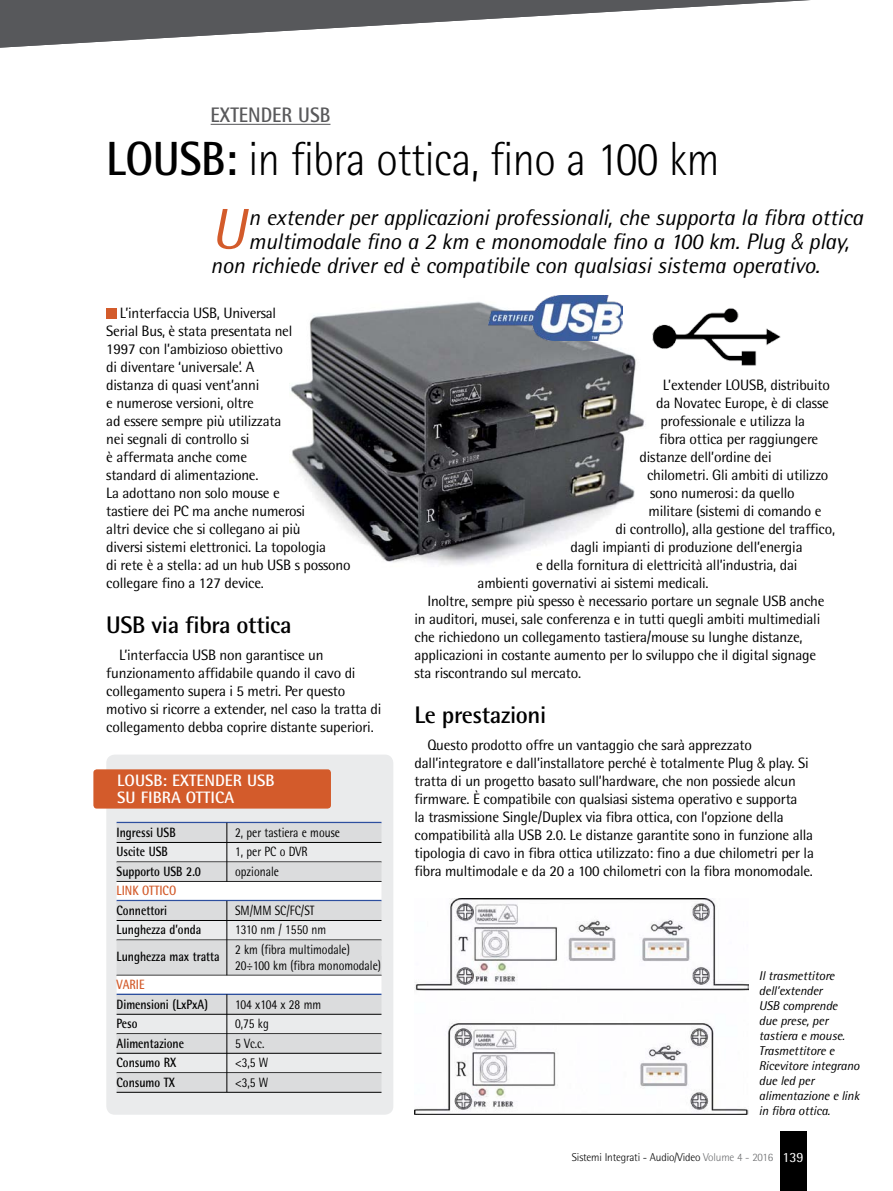
<style>
.page{position:relative;width:893px;height:1191px;background:#fff}
.page>*{position:absolute;margin:0;border:0;box-sizing:border-box;transform-origin:0 0}
.q_sommario{font:italic 57.3px "Rotis Semi Sans";color:#d35b2b}
.q_titolo{font:300 48px "Rotis Semi Sans";letter-spacing:-.01em;color:#000;scale:.92 1}
.q_titolino_singolo{font:700 24px "Rotis Semi Sans";letter-spacing:-.015em;color:#000}
.q_sommario-2{font:italic 22.5px "Rotis Semi Sans";letter-spacing:-.01em;color:#000}
.q_occhiello_titolo{font:700 21px "Rotis Semi Sans";color:#59595b;scale:.92 1}
.q_titolo_tab{font:700 16.5px "Rotis Semi Sans";color:#fff}
.q_testo{font:15px/18px "Rotis Semi Sans";letter-spacing:-.015em;color:#000}
.Normale{font:14.1px "Rotis Semi Sans";color:#fff}
.q_testo_tabella{font:13.5px "Rotis Semi Sans";color:#000;scale:.85 1}
.q_testo_tabella-2{font:700 13.5px "Rotis Semi Sans";color:#000;scale:.85 1}
.q_testo_tabella-3{font:700 13.5px "Rotis Semi Sans";color:#d35b2b;scale:.85 1}
.q_didascalia_nuova{font:italic 12.75px/15px "Rotis Semi Sans";letter-spacing:-.01em;color:#000}
.Normale-2{font:300 11.25px "Rotis Semi Sans";letter-spacing:-.015em;color:#000}
.s1{font-weight:700}
.s2{font-family:"Helvetica Neue LT Std";font-weight:300;font-stretch:condensed}
.s3{color:#6d6e70}
</style>
<div class="page">
<svg style="left:0;top:0;width:810px;height:48px"></svg>
<div style="left:780px;top:1131px;width:26px;height:60px;background:#000"></div>
<img style="left:289px;top:301px;width:357px;height:264px">
<div style="left:106px;top:308px;width:11px;height:10px;background:#d35b2b"></div>
<hr style="left:211px;top:124px;width:119px;height:1px;background:#59595b">
<div style="left:106px;top:754px;width:287px;height:360px;background:#eaebec;border-radius:9px"></div>
<hr style="left:117px;top:822px;width:264px;height:1px;background:#2d4f9e">
<div style="left:117px;top:823px;width:264px;height:20px;background:#dbdcdd"></div>
<hr style="left:117px;top:842px;width:264px;height:1px;background:#000">
<hr style="left:117px;top:861px;width:264px;height:1px;background:#000">
<div style="left:117px;top:862px;width:264px;height:20px;background:#dbdcdd"></div>
<hr style="left:117px;top:881px;width:264px;height:1px;background:#000">
<div style="left:117px;top:882px;width:264px;height:19px;background:#fff"></div>
<hr style="left:117px;top:900px;width:264px;height:1px;background:#2d4f9e">
<div style="left:117px;top:901px;width:264px;height:20px;background:#dbdcdd"></div>
<hr style="left:117px;top:920px;width:264px;height:1px;background:#000">
<hr style="left:117px;top:939px;width:264px;height:1px;background:#000">
<div style="left:117px;top:940px;width:264px;height:20px;background:#dbdcdd"></div>
<div style="left:117px;top:956px;width:264px;height:19px;background:#dbdcdd"></div>
<div style="left:117px;top:975px;width:264px;height:20px;background:#fff"></div>
<hr style="left:117px;top:993px;width:264px;height:2px;background:#2d4f9e">
<div style="left:117px;top:995px;width:264px;height:19px;background:#dbdcdd"></div>
<hr style="left:117px;top:1014px;width:264px;height:1px;background:#000">
<hr style="left:117px;top:1033px;width:264px;height:1px;background:#000">
<div style="left:117px;top:1034px;width:264px;height:19px;background:#dbdcdd"></div>
<hr style="left:117px;top:1053px;width:264px;height:1px;background:#000">
<hr style="left:117px;top:1072px;width:264px;height:1px;background:#000">
<div style="left:117px;top:1073px;width:264px;height:19px;background:#dbdcdd"></div>
<hr style="left:117px;top:1092px;width:264px;height:1px;background:#000">
<hr style="left:227px;top:822px;width:1px;height:59px;background:#000">
<div style="left:93px;top:769px;width:238px;height:39px;background:#d35b2b;border-radius:3px"></div>
<hr style="left:227px;top:901px;width:1px;height:74px;background:#000">
<hr style="left:227px;top:994px;width:1px;height:98px;background:#000">
<img style="left:415px;top:898px;width:333px;height:216px">
<img style="left:488px;top:295px;width:135px;height:45px">
<img style="left:652px;top:308px;width:129px;height:58px">
<p class="q_occhiello_titolo" style="left:211px;top:102px;width:132px">EXTENDER USB</p>
<p class="q_titolo" style="left:106px;top:132px;width:668px"><span class="s1">LOUSB:</span> in fibra ottica, fino a 100 km</p>
<p class="q_sommario" style="left:211px;top:194px;width:36px">U</p>
<p class="q_sommario-2" style="left:249px;top:203px;width:616px">n extender per applicazioni professionali, che supporta la fibra ottica</p>
<p class="q_sommario-2" style="left:249px;top:227px;width:602px">multimodale fino a 2 km e monomodale fino a 100 km. Plug <span class="s2">&amp;</span> play,</p>
<p class="q_sommario-2" style="left:211px;top:251px;width:611px">non richiede driver ed è compatibile con qualsiasi sistema operativo.</p>
<p class="q_testo" style="left:106px;top:304px;width:246px;text-indent:14px">L’interfaccia USB, Universal<br>Serial Bus, è stata presentata nel<br>1997 con l’ambizioso obiettivo<br>di diventare ‘universale’. A<br>distanza di quasi vent’anni<br>e numerose versioni, oltre<br>ad essere sempre più utilizzata<br>nei segnali di controllo si<br>è affermata anche come<br>standard di alimentazione.<br>La adottano non solo mouse e<br>tastiere dei PC ma anche numerosi<br>altri device che si collegano ai più<br>diversi sistemi elettronici. La topologia<br>di rete è a stella: ad un hub USB s possono collegare fino a 127 device.</p>
<p class="q_titolino_singolo" style="left:106px;top:610px;width:187px">USB via fibra ottica</p>
<p class="q_testo" style="left:106px;top:646px;width:277px;text-indent:13px">L’interfaccia USB non garantisce un funzionamento affidabile quando il cavo di collegamento supera i 5 metri. Per questo motivo si ricorre a extender, nel caso la tratta di collegamento debba coprire distante superiori.</p>
<p class="q_titolo_tab" style="left:117px;top:770px;width:159px">LOUSB: EXTENDER USB</p>
<p class="q_titolo_tab" style="left:117px;top:787px;width:118px">SU FIBRA OTTICA</p>
<p class="q_testo_tabella-2" style="left:117px;top:824px;width:71px">Ingressi USB</p>
<p class="q_testo_tabella" style="left:235px;top:824px;width:125px">2, per tastiera e mouse</p>
<p class="q_testo_tabella-2" style="left:117px;top:843px;width:62px">Uscite USB</p>
<p class="q_testo_tabella" style="left:235px;top:844px;width:87px">1, per PC o DVR</p>
<p class="q_testo_tabella-2" style="left:117px;top:863px;width:101px">Supporto USB 2.0</p>
<p class="q_testo_tabella" style="left:235px;top:863px;width:53px">opzionale</p>
<p class="q_testo_tabella-3" style="left:117px;top:882px;width:72px">LINK OTTICO</p>
<p class="q_testo_tabella-2" style="left:117px;top:902px;width:61px">Connettori</p>
<p class="q_testo_tabella" style="left:235px;top:902px;width:95px">SM/MM SC/FC/ST</p>
<p class="q_testo_tabella-2" style="left:117px;top:921px;width:101px">Lunghezza d’onda</p>
<p class="q_testo_tabella" style="left:235px;top:922px;width:109px">1310 nm / 1550 nm</p>
<p class="q_testo_tabella-2" style="left:117px;top:948px;width:123px">Lunghezza max tratta</p>
<p class="q_testo_tabella" style="left:235px;top:941px;width:136px">2 km (fibra multimodale)</p>
<p class="q_testo_tabella" style="left:235px;top:957px;width:173px">20÷100 km (fibra monomodale)</p>
<p class="q_testo_tabella-3" style="left:117px;top:976px;width:35px">VARIE</p>
<p class="q_testo_tabella-2" style="left:117px;top:996px;width:109px">Dimensioni (LxPxA)</p>
<p class="q_testo_tabella" style="left:235px;top:996px;width:103px">104 x104 x 28 mm</p>
<p class="q_testo_tabella-2" style="left:117px;top:1015px;width:26px">Peso</p>
<p class="q_testo_tabella" style="left:235px;top:1015px;width:41px">0,75 kg</p>
<p class="q_testo_tabella-2" style="left:117px;top:1035px;width:81px">Alimentazione</p>
<p class="q_testo_tabella" style="left:235px;top:1035px;width:36px">5 Vc.c.</p>
<p class="q_testo_tabella-2" style="left:117px;top:1054px;width:72px">Consumo RX</p>
<p class="q_testo_tabella" style="left:235px;top:1054px;width:41px">&lt;3,5 W</p>
<p class="q_testo_tabella-2" style="left:117px;top:1074px;width:70px">Consumo TX</p>
<p class="q_testo_tabella" style="left:235px;top:1074px;width:41px">&lt;3,5 W</p>
<p class="q_testo" style="left:663px;top:376px;width:169px">L’extender LOUSB, distribuito</p>
<p class="q_testo" style="left:656px;top:394px;width:174px">da Novatec Europe, è di classe</p>
<p class="q_testo" style="left:661px;top:412px;width:146px">professionale e utilizza la</p>
<p class="q_testo" style="left:659px;top:430px;width:161px">fibra ottica per raggiungere</p>
<p class="q_testo" style="left:640px;top:448px;width:134px">distanze dell’ordine dei</p>
<p class="q_testo" style="left:647px;top:466px;width:183px">chilometri. Gli ambiti di utilizzo</p>
<p class="q_testo" style="left:650px;top:484px;width:146px">sono numerosi: da quello</p>
<p class="q_testo" style="left:649px;top:502px;width:174px">militare (sistemi di comando e</p>
<p class="q_testo" style="left:616px;top:520px;width:221px">di controllo), alla gestione del traffico,</p>
<p class="q_testo" style="left:571px;top:538px;width:233px">dagli impianti di produzione dell’energia</p>
<p class="q_testo" style="left:536px;top:556px;width:263px">e della fornitura di elettricità all’industria, dai</p>
<p class="q_testo" style="left:478px;top:574px;width:233px">ambienti governativi ai sistemi medicali.</p>
<p class="q_testo" style="left:415px;top:592px;width:411px;text-indent:13px">Inoltre, sempre più spesso è necessario portare un segnale USB anche in auditori, musei, sale conferenza e in tutti quegli ambiti multimediali che richiedono un collegamento tastiera/mouse su lunghe distanze, applicazioni in costante aumento per lo sviluppo che il digital signage sta riscontrando sul mercato.</p>
<p class="q_titolino_singolo" style="left:415px;top:700px;width:133px">Le prestazioni</p>
<p class="q_testo" style="left:415px;top:736px;width:401px;text-indent:13px">Questo prodotto offre un vantaggio che sarà apprezzato dall’integratore e dall’installatore perché è totalmente Plug <span class="s2">&amp;</span> play. Si tratta di un progetto basato sull’hardware, che non possiede alcun firmware. È compatibile con qualsiasi sistema operativo e supporta<br>la trasmissione Single/Duplex via fibra ottica, con l’opzione della compatibilità alla USB 2.0. Le distanze garantite sono in funzione alla tipologia di cavo in fibra ottica utilizzato: fino a due chilometri per la fibra multimodale e da 20 a 100 chilometri con la fibra monomodale.</p>
<p class="q_didascalia_nuova" style="left:759px;top:967px;width:102px">Il trasmettitore dell’extender<br>USB comprende<br>due prese, per tastiera e mouse.<br>Trasmettitore e<br>Ricevitore integrano due led per alimentazione e link in fibra ottica.</p>
<p class="Normale-2" style="left:572px;top:1150px;width:203px">Sistemi Integrati - Audio/Video <span class="s3">Volume 4 - 2016</span></p>
<p class="Normale" style="left:782px;top:1148px;width:23px">139</p>
</div>
